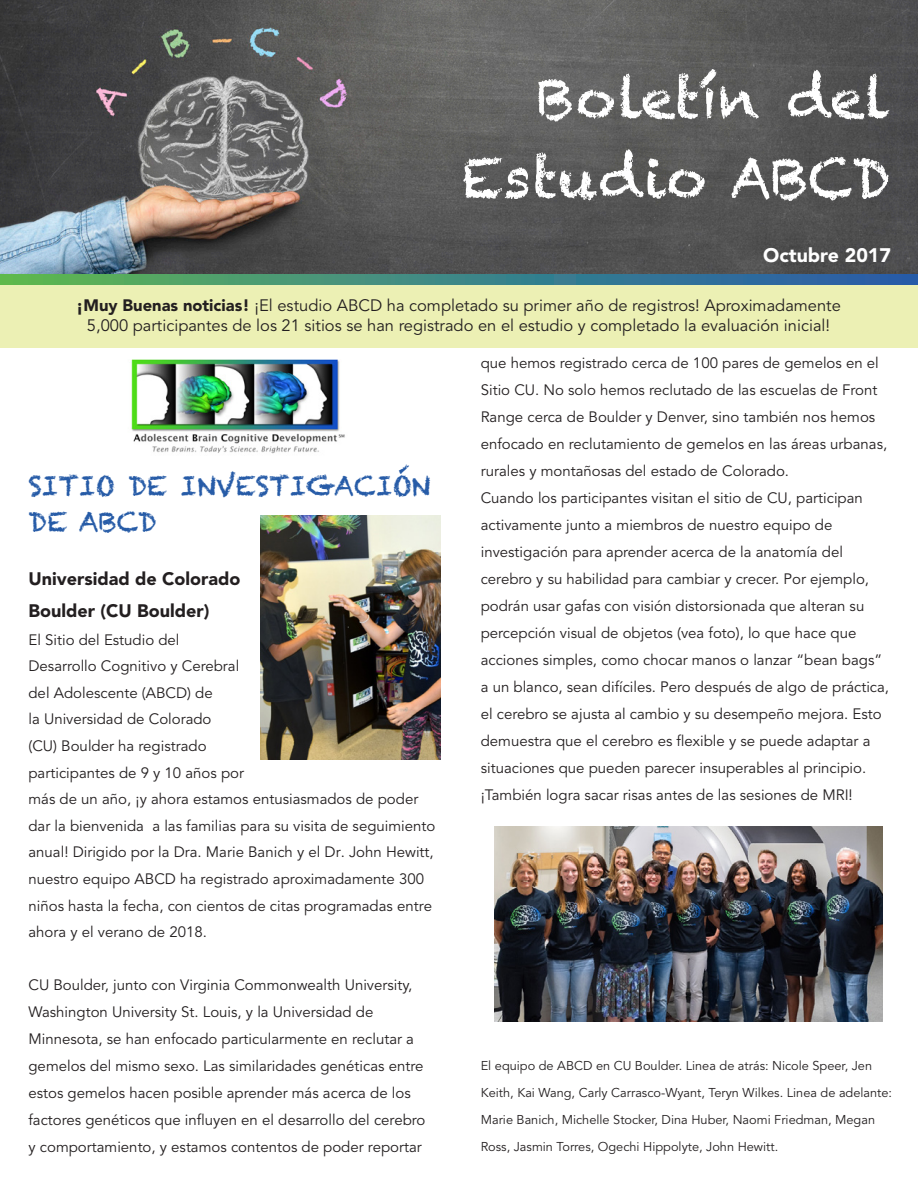
<style>
.page{position:relative;width:918px;height:1188px;background:#fff}
.page>*{position:absolute;margin:0;border:0;box-sizing:border-box;transform-origin:0 0}
.Head_-_chalk{font:55.5px "Chalkduster";color:#fff}
.Head_-_chalk-2{font:27px/36px "Chalkduster";color:#265ba7}
.Date{font:900 19.5px "Avenir LT Std";color:#fff}
.Copy{font:900 18px/32px "Avenir LT Std";color:#231f20}
.t1{font:16.5px/19.8px "Avenir LT Std";color:#231f20;text-align:center}
.Copy-2{font:15px/27px "Avenir LT Std";color:#231f20}
.Copy-3{font:12.75px/27px "Avenir LT Std";color:#231f20}
.s1{font-weight:900}
</style>
<div class="page">
<img style="left:494px;top:827px;width:388px;height:195px">
<svg style="left:0;top:273px;width:918px;height:12px;background:#41837e"></svg>
<img style="left:0;top:0;width:918px;height:273px">
<img style="left:131px;top:359px;width:214px;height:95px">
<img style="left:260px;top:516px;width:180px;height:244px">
<div style="left:0;top:285px;width:918px;height:63px;background:#ecf0b4"></div>
<p class="Head_-_chalk" style="left:537px;top:66px;width:355px">Boletín del</p>
<p class="Head_-_chalk" style="left:462px;top:145px;width:431px">Estudio ABCD</p>
<p class="Date" style="left:763px;top:244px;width:129px">Octubre 2017</p>
<p class="t1" style="left:76px;top:296px;width:766px"><span class="s1">¡Muy Buenas noticias!</span> ¡El estudio ABCD ha completado su primer año de registros! Aproximadamente<br>5,000 participantes de los 21 sitios se han registrado en el estudio y completado la evaluación inicial!</p>
<p class="Head_-_chalk-2" style="left:28px;top:468px;width:403px">SITIO DE INVESTIGACIÓN<br>DE ABCD</p>
<p class="Copy" style="left:28px;top:563px;width:213px">Universidad de Colorado<br>Boulder (CU Boulder)</p>
<p class="Copy-2" style="left:28px;top:627px;width:408px;line-height:26.5px">El Sitio del Estudio del<br>Desarrollo Cognitivo y Cerebral<br>del Adolescente (ABCD) de<br>la Universidad de Colorado<br>(CU) Boulder ha registrado<br>participantes de 9 y 10 años por<br>más de un año, ¡y ahora estamos entusiasmados de poder dar la bienvenida a las familias para su visita de seguimiento anual! Dirigido por la Dra. Marie Banich y el Dr. John Hewitt, nuestro equipo ABCD ha registrado aproximadamente 300 niños hasta la fecha, con cientos de citas programadas entre ahora y el verano de 2018.</p>
<p class="Copy-2" style="left:28px;top:972px;width:398px">CU Boulder, junto con Virginia Commonwealth University, Washington University St. Louis, y la Universidad de Minnesota, se han enfocado particularmente en reclutar a gemelos del mismo sexo. Las similaridades genéticas entre estos gemelos hacen posible aprender más acerca de los factores genéticos que influyen en el desarrollo del cerebro y comportamiento, y estamos contentos de poder reportar</p>
<p class="Copy-2" style="left:481px;top:350px;width:408px">que hemos registrado cerca de 100 pares de gemelos en el Sitio CU. No solo hemos reclutado de las escuelas de Front Range cerca de Boulder y Denver, sino también nos hemos enfocado en reclutamiento de gemelos en las áreas urbanas, rurales y montañosas del estado de Colorado.</p>
<p class="Copy-2" style="left:481px;top:485px;width:410px">Cuando los participantes visitan el sitio de CU, participan activamente junto a miembros de nuestro equipo de investigación para aprender acerca de la anatomía del cerebro y su habilidad para cambiar y crecer. Por ejemplo, podrán usar gafas con visión distorsionada que alteran su percepción visual de objetos (vea foto), lo que hace que acciones simples, como chocar manos o lanzar “bean bags” a un blanco, sean difíciles. Pero después de algo de práctica, el cerebro se ajusta al cambio y su desempeño mejora. Esto demuestra que el cerebro es flexible y se puede adaptar a situaciones que pueden parecer insuperables al principio. ¡También logra sacar risas antes de las sesiones de MRI!</p>
<p class="Copy-3" style="left:481px;top:1052px;width:413px">El equipo de ABCD en CU Boulder. Linea de atrás: Nicole Speer, Jen Keith, Kai Wang, Carly Carrasco-Wyant, Teryn Wilkes. Linea de adelante:<br>Marie Banich, Michelle Stocker, Dina Huber, Naomi Friedman, Megan Ross, Jasmin Torres, Ogechi Hippolyte, John Hewitt.</p>
</div>
